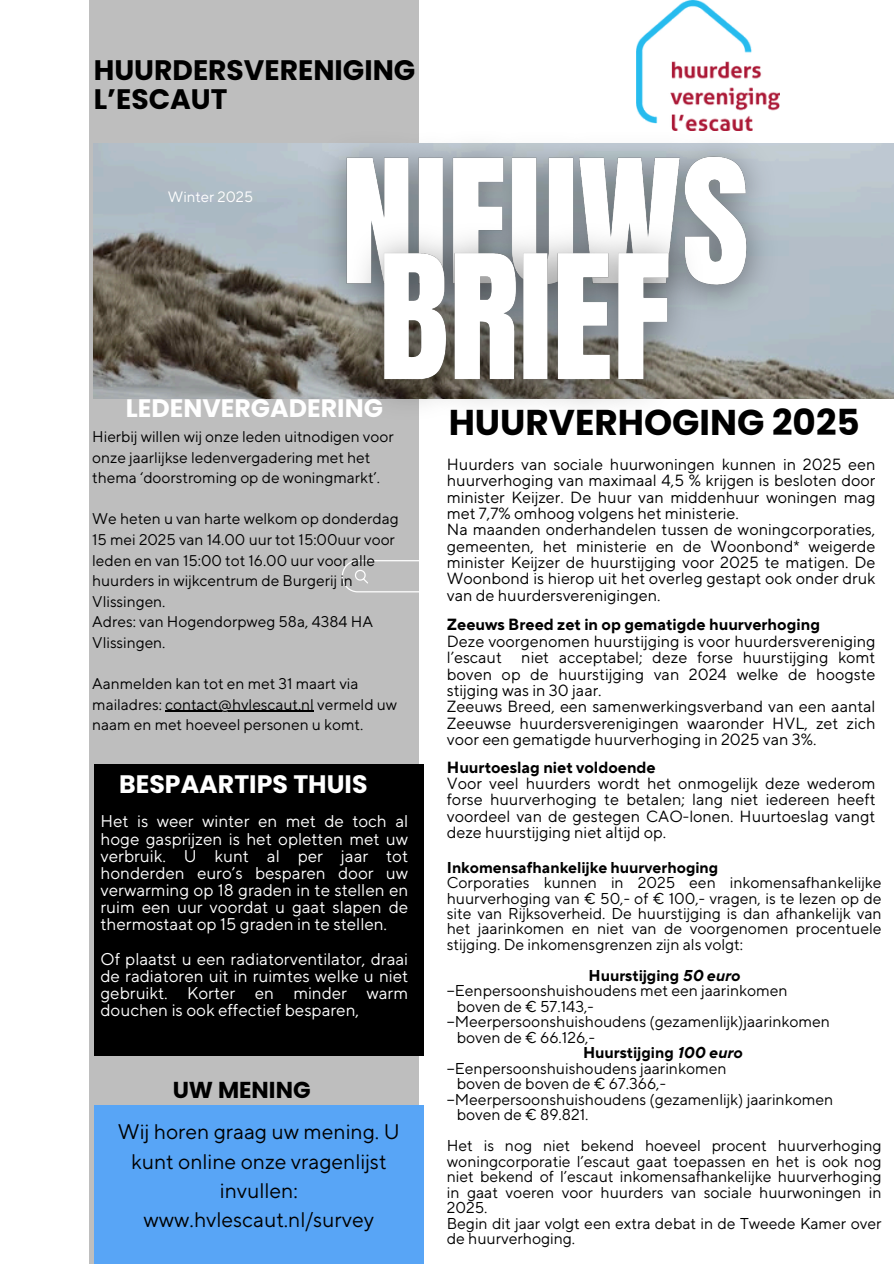
<style>
.page{position:relative;width:894px;height:1264px;background:#fff}
.page>*{position:absolute;margin:0;border:0;box-sizing:border-box;transform-origin:0 0}
.t1{font:700 35.85px "Poppins";color:#000}
.t2{font:700 28.2px/29.2px "Poppins";color:#000}
.t3{font:700 25.2px "Poppins";color:#fff}
.t4{font:700 22.95px "Poppins";color:#000}
.t5{font:21px/29.2px "TT Norms Pro";color:#000;text-align:center}
.t6{font:16.95px/17.2px "TT Norms Pro";color:#fff;text-align:justify}
.t7{font:16.05px/16.4px "TT Norms Pro";color:#000}
.t8{font:15.6px/15.5px "TT Norms Pro";color:#000}
.t9{font:700 15.6px "TT Norms Pro";color:#000}
.t10{font:15.45px/20.5px "TT Norms Pro";color:#000}
.t11{font:14.85px "TT Norms Pro";color:#fff}
.s1{font-weight:700}
.s2{font-style:italic}
</style>
<div class="page">
<div style="left:89px;top:0;width:330px;height:1263px;background:#bebebe"></div>
<div style="left:94px;top:764px;width:329px;height:291px;background:#000"></div>
<div style="left:94px;top:1105px;width:329px;height:158px;background:#58a5f6"></div>
<svg style="left:342px;top:560px;width:77px;height:32px"></svg>
<img style="left:636px;top:0;width:143px;height:114px">
<img style="left:94px;top:143px;width:799px;height:256px">
<img style="left:300px;top:114px;width:493px;height:224px">
<img style="left:333px;top:207px;width:386px;height:198px">
<hr style="left:165px;top:710px;width:149px;height:2px;background:#000">
<h2 class="t2" style="left:94px;top:55px;width:323px">HUURDERSVERENIGING<br>L’ESCAUT</h2>
<p class="t11" style="left:168px;top:188px;width:87px">Winter 2025</p>
<h6 class="t3" style="left:126px;top:391px;width:259px">LEDENVERGADERING</h6>
<h6 class="t10" style="left:92px;top:427px;width:303px">Hierbij willen wij onze leden uitnodigen voor onze jaarlijkse ledenvergadering met het thema ‘doorstroming op de woningmarkt’.</h6>
<h6 class="t10" style="left:92px;top:509px;width:308px">We heten u van harte welkom op donderdag<br>15 mei 2025 van 14.00 uur tot 15:00uur voor leden en van 15:00 tot 16.00 uur voor alle huurders in wijkcentrum de Burgerij in<br>Vlissingen.<br>Adres: van Hogendorpweg 58a, 4384 HA<br>Vlissingen.</h6>
<h6 class="t10" style="left:92px;top:674px;width:306px">Aanmelden kan tot en met 31 maart via mailadres: contact@hvlescaut.nl vermeld uw</h6>
<h6 class="t10" style="left:92px;top:715px;width:272px">naam en met hoeveel personen u komt.</h6>
<h6 class="t3" style="left:119px;top:766px;width:250px">BESPAARTIPS THUIS</h6>
<h6 class="t6" style="left:100px;top:813px;width:309px">Het is weer winter en met de toch al hoge gasprijzen is het opletten met uw verbruik. U kunt al per jaar tot honderden euro’s besparen door uw verwarming op 18 graden in te stellen en ruim een uur voordat u gaat slapen de thermostaat op 15 graden in te stellen.</h6>
<h6 class="t6" style="left:100px;top:951px;width:309px">Of plaatst u een radiatorventilator, draai de radiatoren uit in ruimtes welke u niet gebruikt. Korter en minder warm douchen is ook effectief besparen,</h6>
<p class="t4" style="left:173px;top:1074px;width:139px">UW MENING</p>
<h4 class="t5" style="left:118px;top:1118px;width:283px">Wij horen graag uw mening. U kunt online onze vragenlijst invullen: www.hvlescaut.nl/survey</h4>
<h3 class="t1" style="left:448px;top:397px;width:412px">HUURVERHOGING 2025</h3>
<p class="t7" style="left:446px;top:456px;width:430px">Huurders van sociale huurwoningen kunnen in 2025 een huurverhoging van maximaal 4,5 % krijgen is besloten door minister Keijzer. De huur van middenhuur woningen mag met 7,7% omhoog volgens het ministerie.<br>Na maanden onderhandelen tussen de woningcorporaties, gemeenten, het ministerie en de Woonbond* weigerde minister Keijzer de huurstijging voor 2025 te matigen. De Woonbond is hierop uit het overleg gestapt ook onder druk van de huurdersverenigingen.</p>
<h6 class="t7" style="left:446px;top:617px;width:430px"><span class="s1">Zeeuws Breed zet in op gematigde huurverhoging<br></span>Deze voorgenomen huurstijging is voor huurdersvereniging l’escaut niet acceptabel; deze forse huurstijging komt boven op de huurstijging van 2024 welke de hoogste stijging was in 30 jaar.<br>Zeeuws Breed, een samenwerkingsverband van een aantal Zeeuwse huurdersverenigingen waaronder HVL, zet zich voor een gematigde huurverhoging in 2025 van 3%.</h6>
<p class="t7" style="left:446px;top:759px;width:430px"><span class="s1">Huurtoeslag niet voldoende<br></span>Voor veel huurders wordt het onmogelij k deze wederom forse huurverhoging te betalen; lang niet iedereen heeft voordeel van de gestegen CAO-lonen. Huurtoeslag vangt deze huurstijging niet altijd op.</p>
<h6 class="t8" style="left:446px;top:860px;width:436px"><span class="s1">Inkomensafhankelij ke huurverhoging<br></span>Corporaties kunnen in 2025 een inkomensafhankelij ke huurverhoging van € 50,- of € 100,- vragen, is te lezen op de site van Rij ksoverheid. De huurstijging is dan afhankelij k van het jaarinkomen en niet van de voorgenomen procentuele stijging. De inkomensgrenzen zijn als volgt:</h6>
<h6 class="t9" style="left:588px;top:966px;width:153px">Huurstijging <span class="s2">50 euro</span></h6>
<h6 class="t8" style="left:446px;top:983px;width:342px">−Eenpersoonshuishoudens met een jaarinkomen</h6>
<h6 class="t8" style="left:456px;top:999px;width:138px">boven de € 57.143,-</h6>
<h6 class="t8" style="left:446px;top:1014px;width:384px">−Meerpersoonshuishoudens (gezamenlij k)jaarinkomen</h6>
<h6 class="t8" style="left:456px;top:1030px;width:140px">boven de € 66.126,-</h6>
<h6 class="t9" style="left:583px;top:1043px;width:160px">Huurstijging <span class="s2">100 euro</span></h6>
<h6 class="t8" style="left:446px;top:1061px;width:281px">−Eenpersoonshuishoudens jaarinkomen</h6>
<h6 class="t8" style="left:456px;top:1076px;width:211px">boven de boven de € 67.366,-</h6>
<h6 class="t8" style="left:446px;top:1092px;width:388px">−Meerpersoonshuishoudens (gezamenlij k) jaarinkomen</h6>
<h6 class="t8" style="left:456px;top:1107px;width:133px">boven de € 89.821.</h6>
<h4 class="t8" style="left:446px;top:1138px;width:436px">Het is nog niet bekend hoeveel procent huurverhoging woningcorporatie l’escaut gaat toepassen en het is ook nog niet bekend of l’escaut inkomensafhankelij ke huurverhoging in gaat voeren voor huurders van sociale huurwoningen in 2025.<br>Begin dit jaar volgt een extra debat in de Tweede Kamer over de huurverhoging.</h4>
</div>
